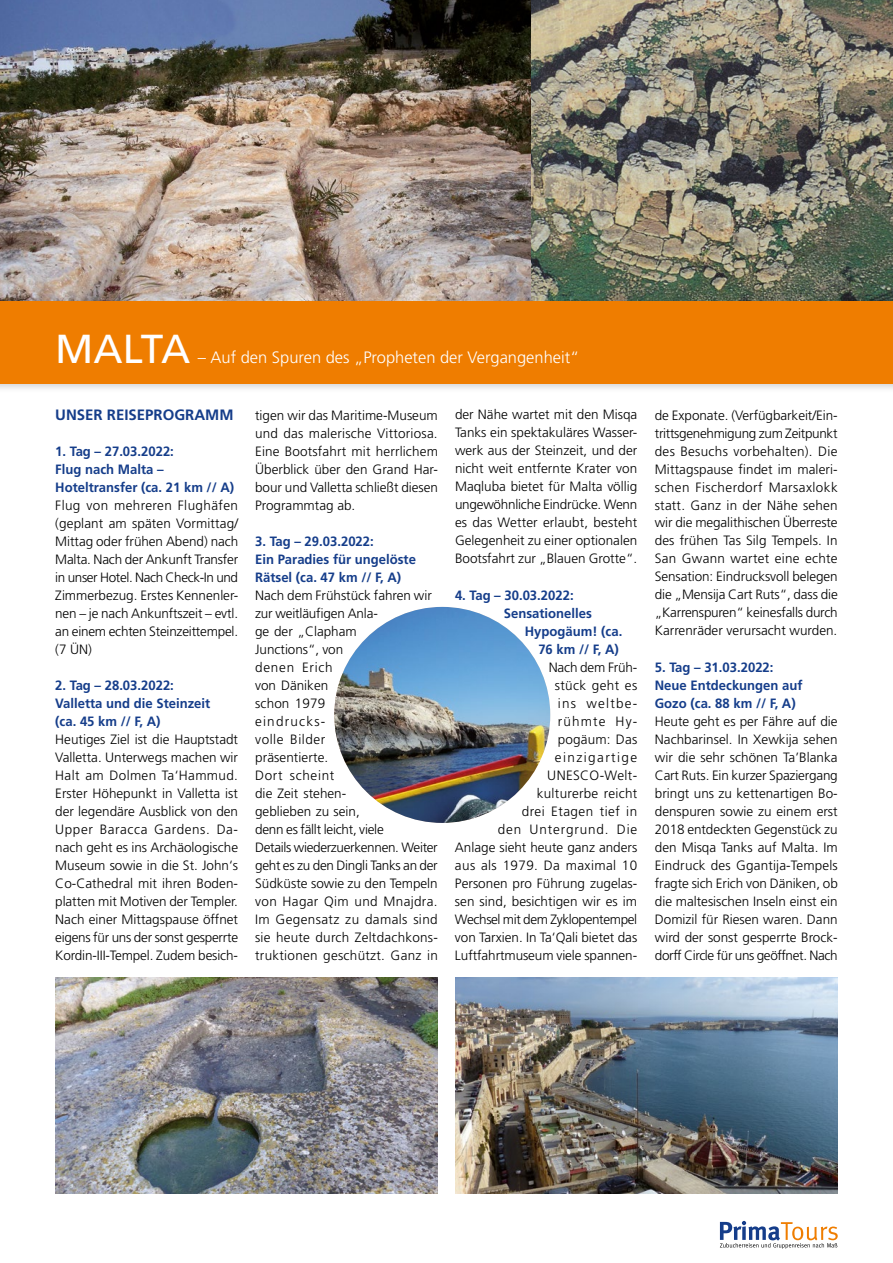
<style>
.page{position:relative;width:893px;height:1263px;background:#fff}
.page>*{position:absolute;margin:0;border:0;box-sizing:border-box;transform-origin:0 0}
.t1{font:40.5px "Frutiger LT Pro";letter-spacing:-.03em;color:#fff}
.t2{font:300 16.5px "Frutiger LT Pro";color:#fff}
.t3{font:700 15px "Frutiger LT Pro";color:#153d8a}
.t4{font:300 13.5px/18px "Frutiger LT Pro";color:#000;text-align:justify}
.t5{font:700 13.5px/18px "Frutiger LT Pro";color:#153d8a}
</style>
<div class="page">
<div style="left:0;top:60px;width:893px;height:324px;background:#ef7d00"></div>
<svg style="left:720px;top:1221px;width:118px;height:27px"></svg>
<img style="left:0;top:0;width:531px;height:301px">
<img style="left:531px;top:0;width:362px;height:301px">
<img style="left:334px;top:607px;width:216px;height:216px;border-radius:108px">
<img style="left:55px;top:978px;width:383px;height:216px">
<img style="left:455px;top:978px;width:383px;height:216px">
<h1 class="t1" style="left:55px;top:325px;width:137px">MALTA</h1>
<p class="t2" style="left:198px;top:347px;width:383px">– Auf den Spuren des „Propheten der Vergangenheit“</p>
<p class="t3" style="left:55px;top:405px;width:180px">UNSER REISEPROGRAMM</p>
<p class="t5" style="left:55px;top:442px;width:181px">1. Tag – 27.03.2022:<br>Flug nach Malta –<br>Hoteltransfer (ca. 21 km // A)</p>
<p class="t4" style="left:55px;top:496px;width:184px">Flug von mehreren Flughäfen (geplant am späten Vormittag/ Mittag oder frühen Abend) nach Malta. Nach der Ankunft Transfer in unser Hotel. Nach Check-In und Zimmerbezug. Erstes Kennenler&shy;nen – je nach Ankunftszeit – evtl. an einem echten Steinzeittempel. (7 ÜN)</p>
<p class="t5" style="left:55px;top:676px;width:157px">2. Tag – 28.03.2022:<br>Valletta und die Steinzeit (ca. 45 km // F, A)</p>
<p class="t4" style="left:55px;top:730px;width:184px">Heutiges Ziel ist die Hauptstadt Valletta. Unterwegs machen wir Halt am Dolmen Ta‘Hammud.<br>Erster Höhepunkt in Valletta ist der legendäre Ausblick von den Upper Baracca Gardens. Da&shy;nach geht es ins Archäologische Museum sowie in die St. John‘s Co-Cathedral mit ihren Boden&shy;platten mit Motiven der Templer.<br>Nach einer Mittagspause öffnet eigens für uns der sonst gesperrte Kordin-III-Tempel. Zudem besich-</p>
<p class="t4" style="left:255px;top:406px;width:184px">tigen wir das Maritime-Museum und das malerische Vittoriosa.<br>Eine Bootsfahrt mit herrlichem Überblick über den Grand Har&shy;bour und Valletta schließt diesen Programmtag ab.</p>
<p class="t5" style="left:255px;top:532px;width:162px">3. Tag – 29.03.2022:<br>Ein Paradies für ungelöste<br>Rätsel (ca. 47 km // F, A)</p>
<p class="t4" style="left:255px;top:586px;width:184px;text-align:left">Nach dem Frühstück fahren wir zur weitläufigen Anla-<br>ge der „Clapham<br>Junctions“, von<br>denen Erich<br>von Däniken<br>schon 1979<br>eindrucks-<br>volle Bilder<br>präsentierte.<br>Dort scheint<br>die Zeit stehen-<br>geblieben zu sein,<br>denn es fällt leicht, viele<br>Details wiederzuerkennen. Weiter geht es zu den Dingli Tanks an der<br>Südküste sowie zu den Tempeln von Hagar Qim und Mnajdra.<br>Im Gegensatz zu damals sind sie heute durch Zeltdachkons&shy;truktionen geschützt. Ganz in</p>
<p class="t4" style="left:455px;top:406px;width:184px">der Nähe wartet mit den Misqa Tanks ein spektakuläres Wasser&shy;werk aus der Steinzeit, und der nicht weit entfernte Krater von Maqluba bietet für Malta völlig ungewöhnliche Eindrücke. Wenn es das Wetter erlaubt, besteht Gelegenheit zu einer optionalen Bootsfahrt zur „Blauen Grotte“.</p>
<p class="t5" style="left:455px;top:586px;width:120px">4. Tag – 30.03.2022:</p>
<p class="t5" style="left:504px;top:604px;width:90px">Sensationelles</p>
<p class="t5" style="left:525px;top:622px;width:99px">Hypogäum! (ca.</p>
<p class="t5" style="left:538px;top:640px;width:82px">76 km // F, A)</p>
<p class="t4" style="left:455px;top:658px;width:184px;text-align:right">Nach dem Früh-<br>stück geht es<br>ins weltbe-<br>rühmte Hy-<br>pogäum: Das<br>einzigartige<br>UNESCO-Welt-<br>kulturerbe reicht<br>drei Etagen tief in<br>den Untergrund. Die<br>Anlage sieht heute ganz anders aus als 1979. Da maximal 10<br>Personen pro Führung zugelas&shy;sen sind, besichtigen wir es im<br>Wechsel mit dem Zyklopentempel von Tarxien. In Ta‘Qali bietet das<br>Luftfahrtmuseum viele spannen-</p>
<p class="t4" style="left:655px;top:406px;width:184px">de Exponate. (Verfügbarkeit/Ein&shy;trittsgenehmigung zum Zeitpunkt des Besuchs vorbehalten). Die Mittagspause findet im maleri&shy;schen Fischerdorf Marsaxlokk statt. Ganz in der Nähe sehen wir die megalithischen Überreste des frühen Tas Silg Tempels. In San Gwann wartet eine echte Sensation: Eindrucksvoll belegen die „Mensija Cart Ruts“, dass die „Karrenspuren“ keinesfalls durch Karrenräder verursacht wurden.</p>
<p class="t5" style="left:655px;top:658px;width:149px">5. Tag – 31.03.2022:<br>Neue Entdeckungen auf<br>Gozo (ca. 88 km // F, A)</p>
<p class="t4" style="left:655px;top:712px;width:184px">Heute geht es per Fähre auf die Nachbarinsel. In Xewkija sehen wir die sehr schönen Ta’Blanka Cart Ruts. Ein kurzer Spaziergang bringt uns zu kettenartigen Bo&shy;denspuren sowie zu einem erst 2018 entdeckten Gegenstück zu den Misqa Tanks auf Malta. Im Eindruck des Ggantija-Tempels fragte sich Erich von Däniken, ob die maltesischen Inseln einst ein Domizil für Riesen waren. Dann wird der sonst gesperrte Brock&shy;dorff Circle für uns geöffnet. Nach</p>
</div>
